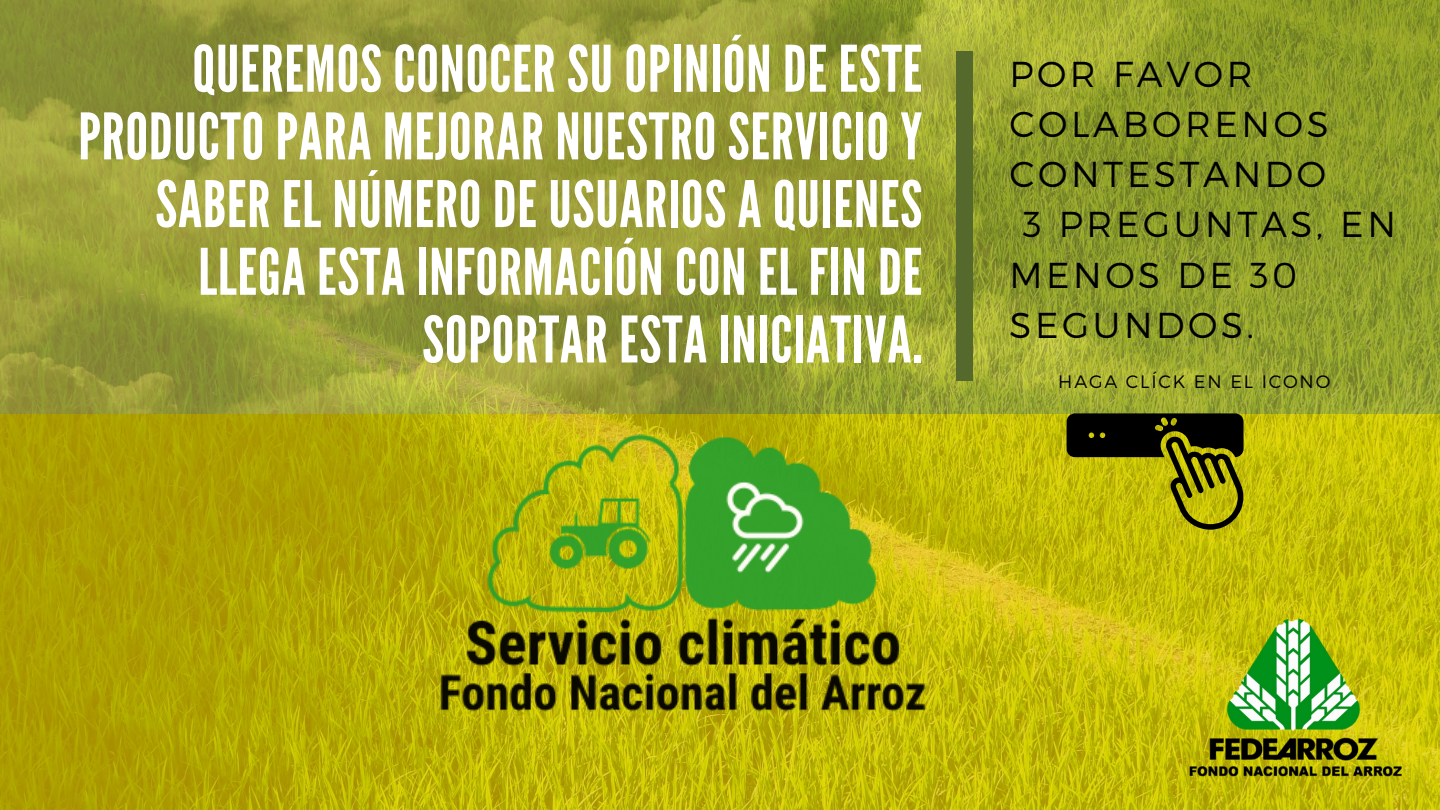
<style>
.page{position:relative;width:1440px;height:810px;background:#fff}
.page>*{position:absolute;margin:0;border:0;box-sizing:border-box;transform-origin:0 0}
.t1{font:64px/67.7px "League Gothic";letter-spacing:.01em;color:#fff;text-align:right}
.t2{font:300 36px "Montserrat";letter-spacing:.1em;color:#000}
.t3{font:300 18px "Montserrat";letter-spacing:.1em;color:#000}
</style>
<div class="page">
<img style="left:0;top:0;width:1440px;height:810px">
<div style="left:956px;top:51px;width:17px;height:330px;background:#55692d"></div>
<img style="left:393px;top:421px;width:580px;height:291px">
<img style="left:1156px;top:601px;width:273px;height:197px">
<svg style="left:1067px;top:413px;width:177px;height:117px;background:#726f03"></svg>
<p class="t1" style="left:78px;top:36px;width:846px">QUEREMOS CONOCER SU OPINIÓN DE ESTE PRODUCTO PARA MEJORAR NUESTRO SERVICIO Y SABER EL NÚMERO DE USUARIOS A QUIENES LLEGA ESTA INFORMACIÓN CON EL FIN DE SOPORTAR ESTA INICIATIVA.</p>
<p class="t2" style="left:1009px;top:50px;width:245px">POR FAVOR</p>
<p class="t2" style="left:1009px;top:101px;width:321px">COLABORENOS</p>
<p class="t2" style="left:1009px;top:151px;width:318px">CONTESTANDO</p>
<p class="t2" style="left:1023px;top:201px;width:375px">3 PREGUNTAS, EN</p>
<p class="t2" style="left:1009px;top:251px;width:289px">MENOS DE 30</p>
<p class="t2" style="left:1009px;top:302px;width:246px">SEGUNDOS.</p>
<p class="t3" style="left:1058px;top:370px;width:274px">HAGA CLÍCK EN EL ICONO</p>
</div>
